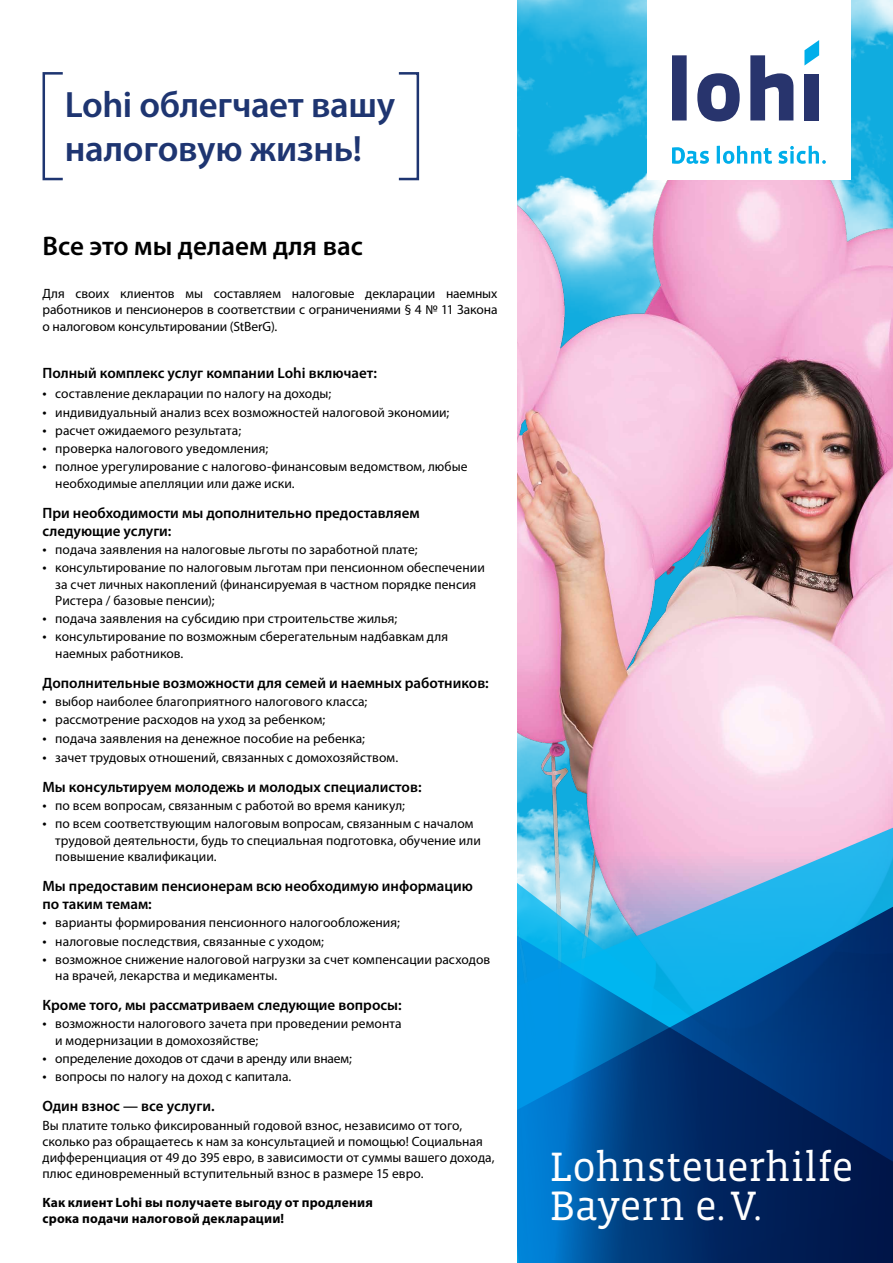
<style>
.page{position:relative;width:893px;height:1263px;background:#fff}
.page>*{position:absolute;margin:0;border:0;box-sizing:border-box;transform-origin:0 0}
.t1{font:42px/39.2px "Vista Slab OTCE";letter-spacing:-.01em;color:#fff}
.t2{font:600 36.75px/44.1px "Myriad Pro";letter-spacing:-.01em;color:#1e3571}
.t3{font:600 27px "Myriad Pro";color:#000}
.t4{font:600 15px/18px "Myriad Pro";color:#000}
.t5{font:13.5px/16.2px "Myriad Pro";letter-spacing:.005em;color:#000}
.t6{font:700 13.5px/16.5px "Myriad Pro";letter-spacing:.01em;color:#000}
.s1{font-size:15px}
</style>
<div class="page">
<img style="left:399px;top:0;width:494px;height:430px">
<img style="left:518px;top:180px;width:375px;height:639px">
<svg style="left:518px;top:819px;width:375px;height:72px;background:#b1bde2"></svg>
<svg style="left:518px;top:823px;width:156px;height:68px;background:#b8bfde"></svg>
<svg style="left:518px;top:891px;width:375px;height:372px;background:#0a5a9a"></svg>
<div style="left:647px;top:0;width:203px;height:180px;background:#fff"></div>
<svg style="left:804px;top:40px;width:15px;height:26px"></svg>
<svg style="left:750px;top:55px;width:43px;height:65px"></svg>
<svg style="left:672px;top:55px;width:15px;height:65px"></svg>
<div style="left:804px;top:74px;width:15px;height:46px;background:#28346d"></div>
<svg style="left:697px;top:73px;width:43px;height:48px"></svg>
<svg style="left:672px;top:147px;width:37px;height:17px"></svg>
<svg style="left:717px;top:146px;width:55px;height:18px"></svg>
<svg style="left:778px;top:146px;width:48px;height:18px"></svg>
<div style="left:398px;top:72px;width:21px;height:108px;border:3px solid #1e3571"></div>
<div style="left:43px;top:72px;width:21px;height:108px;border:3px solid #1e3571"></div>
<h2 class="t2" style="left:65px;top:82px;width:332px">Lohi облегчает вашу налоговую жизнь!</h2>
<h3 class="t3" style="left:43px;top:229px;width:322px">Все это мы делаем для вас</h3>
<p class="t5" style="left:43px;top:285px;width:457px;text-align:justify">Для своих клиентов мы составляем налоговые декларации наемных работников и пенсионеров в соответствии с ограничениями § 4 № 11 Закона о налоговом консультировании (StBerG).</p>
<p class="t4" style="left:43px;top:364px;width:336px">Полный комплекс услуг компании Lohi включает:</p>
<p class="t5" style="left:43px;top:385px;width:290px"><span class="s1">•</span> составление декларации по налогу на доходы;</p>
<p class="t5" style="left:43px;top:404px;width:408px"><span class="s1">•</span> индивидуальный анализ всех возможностей налоговой экономии;</p>
<p class="t5" style="left:43px;top:422px;width:200px"><span class="s1">•</span> расчет ожидаемого результата;</p>
<p class="t5" style="left:43px;top:440px;width:227px"><span class="s1">•</span> проверка налогового уведомления;</p>
<p class="t5" style="left:55px;top:459px;width:414px;text-indent:-13px"><span class="s1">•</span> полное урегулирование с налогово-финансовым ведомством, любые необходимые апелляции или даже иски.</p>
<p class="t4" style="left:43px;top:503px;width:379px">При необходимости мы дополнительно предоставляем следующие услуги:</p>
<p class="t5" style="left:43px;top:541px;width:377px"><span class="s1">•</span> подача заявления на налоговые льготы по заработной плате;</p>
<p class="t5" style="left:55px;top:559px;width:431px;text-indent:-13px"><span class="s1">•</span> консультирование по налоговым льготам при пенсионном обеспечении за счет личных накоплений (финансируемая в частном порядке пенсия<br>Ристера / базовые пенсии);</p>
<p class="t5" style="left:43px;top:610px;width:356px"><span class="s1">•</span> подача заявления на субсидию при строительстве жилья;</p>
<p class="t5" style="left:55px;top:628px;width:394px;text-indent:-13px"><span class="s1">•</span> консультирование по возможным сберегательным надбавкам для наемных работников.</p>
<p class="t4" style="left:43px;top:673px;width:448px">Дополнительные возможности для семей и наемных работников:</p>
<p class="t5" style="left:43px;top:693px;width:326px"><span class="s1">•</span> выбор наиболее благоприятного налогового класса;</p>
<p class="t5" style="left:43px;top:711px;width:284px"><span class="s1">•</span> рассмотрение расходов на уход за ребенком;</p>
<p class="t5" style="left:43px;top:730px;width:324px"><span class="s1">•</span> подача заявления на денежное пособие на ребенка;</p>
<p class="t5" style="left:43px;top:749px;width:357px"><span class="s1">•</span> зачет трудовых отношений, связанных с домохозяйством.</p>
<p class="t4" style="left:43px;top:777px;width:381px">Мы консультируем молодежь и молодых специалистов:</p>
<p class="t5" style="left:43px;top:797px;width:364px"><span class="s1">•</span> по всем вопросам, связанным с работой во время каникул;</p>
<p class="t5" style="left:55px;top:816px;width:427px;text-indent:-13px"><span class="s1">•</span> по всем соответствующим налоговым вопросам, связанным с началом трудовой деятельности, будь то специальная подготовка, обучение или повышение квалификации.</p>
<p class="t4" style="left:43px;top:876px;width:432px">Мы предоставим пенсионерам всю необходимую информацию по таким темам:</p>
<p class="t5" style="left:43px;top:914px;width:359px"><span class="s1">•</span> варианты формирования пенсионного налогообложения;</p>
<p class="t5" style="left:43px;top:933px;width:283px"><span class="s1">•</span> налоговые последствия, связанные с уходом;</p>
<p class="t5" style="left:55px;top:951px;width:436px;text-indent:-13px"><span class="s1">•</span> возможное снижение налоговой нагрузки за счет компенсации расходов на врачей, лекарства и медикаменты.</p>
<p class="t4" style="left:43px;top:996px;width:361px">Кроме того, мы рассматриваем следующие вопросы:</p>
<p class="t5" style="left:55px;top:1015px;width:348px;text-indent:-13px"><span class="s1">•</span> возможности налогового зачета при проведении ремонта и модернизации в домохозяйстве;</p>
<p class="t5" style="left:43px;top:1050px;width:311px"><span class="s1">•</span> определение доходов от сдачи в аренду или внаем;</p>
<p class="t5" style="left:43px;top:1068px;width:250px"><span class="s1">•</span> вопросы по налогу на доход с капитала.</p>
<p class="t4" style="left:43px;top:1097px;width:174px">Один взнос — все услуги.</p>
<p class="t5" style="left:43px;top:1117px;width:454px">Вы платите только фиксированный годовой взнос, независимо от того, сколько раз обращаетесь к нам за консультацией и помощью! Социальная дифференциация от 49 до 395 евро, в зависимости от суммы вашего дохода, плюс единовременный вступительный взнос в размере 15 евро.</p>
<p class="t6" style="left:43px;top:1193px;width:332px">Как клиент Lohi вы получаете выгоду от продления срока подачи налоговой декларации!</p>
<h1 class="t1" style="left:550px;top:1147px;width:305px">Lohnsteuerhilfe<br>Bayern e.V.</h1>
</div>
